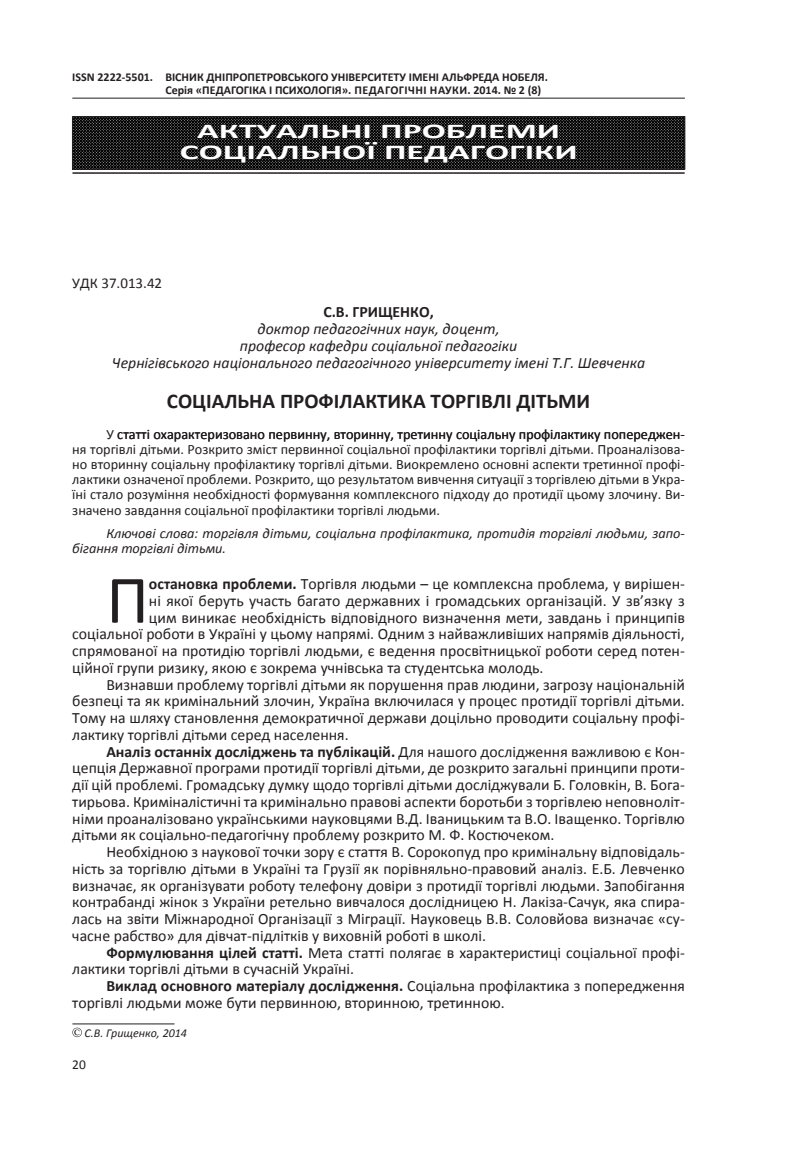
<style>
.page{position:relative;width:787px;height:1149px;background:#fff}
.page>*{position:absolute;margin:0;border:0;box-sizing:border-box;transform-origin:0 0}
.Буквица{font:68.55px "Calibri";color:#231f20}
.Рубрика{font:700 21px/21px "Calibri";color:#fff;text-align:center;scale:1.7 1}
.Название_статьи{font:700 21px "Calibri";color:#231f20}
.ОСНОВНОЙ{font:15.75px/16.8px "Calibri";color:#231f20;text-align:justify}
.Буквица-2{font:15.75px "Calibri";color:#231f20}
.место_работ{font:italic 15.75px "Calibri";color:#231f20}
.автор{font:700 15.75px "Calibri";color:#231f20}
.УДК{font:15px "Calibri";color:#231f20}
.анотация{font:14.25px/15px "Calibri";color:#231f20;text-align:justify}
.ключ_слова{font:italic 14.25px/15px "Calibri";color:#231f20}
.t1{font:13.5px "Calibri";color:#231f20}
.t2{font:700 12px/12.8px "Calibri";color:#231f20}
.знак_охрани{font:italic 12px "Calibri";color:#231f20}
.s1{font-weight:700}
</style>
<div class="page">
<hr style="left:72px;top:98px;width:613px;height:1px;background:#231f20">
<img style="left:74px;top:119px;width:609px;height:48px">
<div style="left:72px;top:117px;width:613px;height:52px;border:1px solid #231f20"></div>
<hr style="left:72px;top:172px;width:612px;height:2px;background:#231f20">
<svg style="left:180px;top:118px;width:396px;height:46px"></svg>
<hr style="left:72px;top:1023px;width:102px;height:1px;background:#231f20">
<svg style="left:72px;top:1027px;width:10px;height:9px"></svg>
<p class="t2" style="left:165px;top:71px;width:384px;text-indent:-93px">ISSN 2222-5501. ВІСНИК ДНІПРОПЕТРОВСЬКОГО УНІВЕРСИТЕТУ ІМЕНІ АЛЬФРЕДА НОБЕЛЯ.<br>Серія «ПЕДАГОГІКА І ПСИХОЛОГІЯ». ПЕДАГОГІЧНІ НАУКИ. 2014. № 2 (8)</p>
<p class="Рубрика" style="left:180px;top:121px;width:235px">АКТУАЛЬНІ ПРОБЛЕМИ<br>СОЦІАЛЬНОЇ ПЕДАГОГІКИ</p>
<p class="УДК" style="left:72px;top:273px;width:91px">УДК 37.013.42</p>
<p class="автор" style="left:323px;top:302px;width:112px">С.В. ГРИЩЕНКО,</p>
<p class="место_работ" style="left:257px;top:318px;width:244px">доктор педагогічних наук, доцент,</p>
<p class="место_работ" style="left:240px;top:335px;width:279px">професор кафедри соціальної педагогіки</p>
<p class="место_работ" style="left:112px;top:351px;width:535px">Чернігівського національного педагогічного університету імені Т.Г. Шевченка</p>
<p class="Название_статьи" style="left:167px;top:387px;width:425px">СОЦІАЛЬНА ПРОФІЛАКТИКА ТОРГІВЛІ ДІТЬМИ</p>
<p class="анотация" style="left:72px;top:427px;width:614px;text-indent:34px">У статті охарактеризовано первинну, вторинну, третинну соціальну профілактику попереджен&shy;ня торгівлі дітьми. Розкрито зміст первинної соціальної профілактики торгівлі дітьми. Проаналізова&shy;но вторинну соціальну профілактику торгівлі дітьми. Виокремлено основні аспекти третинної профі&shy;лактики означеної проблеми. Розкрито, що результатом вивчення ситуації з торгівлею дітьми в Укра&shy;їні стало розуміння необхідності формування комплексного підходу до протидії цьому злочину. Ви&shy;значено завдання соціальної профілактики торгівлі людьми.</p>
<p class="ключ_слова" style="left:72px;top:525px;width:614px;text-indent:34px">Ключові слова: торгівля дітьми, соціальна профілактика, протидія торгівлі людьми, запо&shy;бігання торгівлі дітьми.</p>
<p class="Буквица" style="left:106px;top:556px;width:44px">П</p>
<p class="Буквица-2" style="left:149px;top:573px;width:537px"><span class="s1">остановка проблеми.</span> Торгівля людьми – це комплексна проблема, у вирішен-</p>
<p class="Буквица-2" style="left:149px;top:590px;width:537px">ні якої беруть участь багато державних і громадських організацій. У зв’язку з</p>
<p class="Буквица-2" style="left:149px;top:607px;width:537px">цим виникає необхідність відповідного визначення мети, завдань і принципів</p>
<p class="Буквица-2" style="left:72px;top:624px;width:614px">соціальної роботи в Україні у цьому напрямі. Одним з найважливіших напрямів діяльності,</p>
<p class="Буквица-2" style="left:72px;top:640px;width:614px">спрямованої на протидію торгівлі людьми, є ведення просвітницької роботи серед потен-</p>
<p class="Буквица-2" style="left:72px;top:657px;width:473px">ційної групи ризику, якою є зокрема учнівська та студентська молодь.</p>
<p class="ОСНОВНОЙ" style="left:72px;top:675px;width:614px;text-indent:34px">Визнавши проблему торгівлі дітьми як порушення прав людини, загрозу національній безпеці та як кримінальний злочин, Україна включилася у процес протидії торгівлі дітьми.<br>Тому на шляху становлення демократичної держави доцільно проводити соціальну профі&shy;лактику торгівлі дітьми серед населення.</p>
<p class="ОСНОВНОЙ" style="left:72px;top:742px;width:614px;text-indent:34px"><span class="s1">Аналіз останніх досліджень та публікацій.</span> Для нашого дослідження важливою є Кон&shy;цепція Державної програми протидії торгівлі дітьми, де розкрито загальні принципи проти&shy;дії цій проблемі. Громадську думку щодо торгівлі дітьми досліджували Б. Головкін, В. Бога&shy;тирьова. Криміналістичні та кримінально правові аспекти боротьби з торгівлею неповноліт&shy;німи проаналізовано українськими науковцями В.Д. Іваницьким та В.О. Іващенко. Торгівлю дітьми як соціально-педагогічну проблему розкрито М. Ф. Костючеком.</p>
<p class="ОСНОВНОЙ" style="left:72px;top:843px;width:614px;text-indent:34px">Необхідною з наукової точки зору є стаття В. Сорокопуд про кримінальну відповідаль&shy;ність за торгівлю дітьми в Україні та Грузії як порівняльно-правовий аналіз. Е.Б. Левченко визначає, як організувати роботу телефону довіри з протидії торгівлі людьми. Запобігання контрабанді жінок з України ретельно вивчалося дослідницею Н. Лакіза-Сачук, яка спира&shy;лась на звіти Міжнародної Організації з Міграції. Науковець В.В. Соловйова визначає «су&shy;часне рабство» для дівчат-підлітків у виховній роботі в школі.</p>
<p class="ОСНОВНОЙ" style="left:72px;top:943px;width:614px;text-indent:34px"><span class="s1">Формулювання цілей статті.</span> Мета статті полягає в характеристиці соціальної профі&shy;лактики торгівлі дітьми в сучасній Україні.</p>
<p class="ОСНОВНОЙ" style="left:72px;top:977px;width:614px;text-indent:34px"><span class="s1">Виклад основного матеріалу дослідження.</span> Соціальна профілактика з попередження торгівлі людьми може бути первинною, вторинною, третинною.</p>
<p class="знак_охрани" style="left:85px;top:1024px;width:104px">С.В. Грищенко, 2014</p>
<p class="t1" style="left:72px;top:1055px;width:15px">20</p>
</div>
